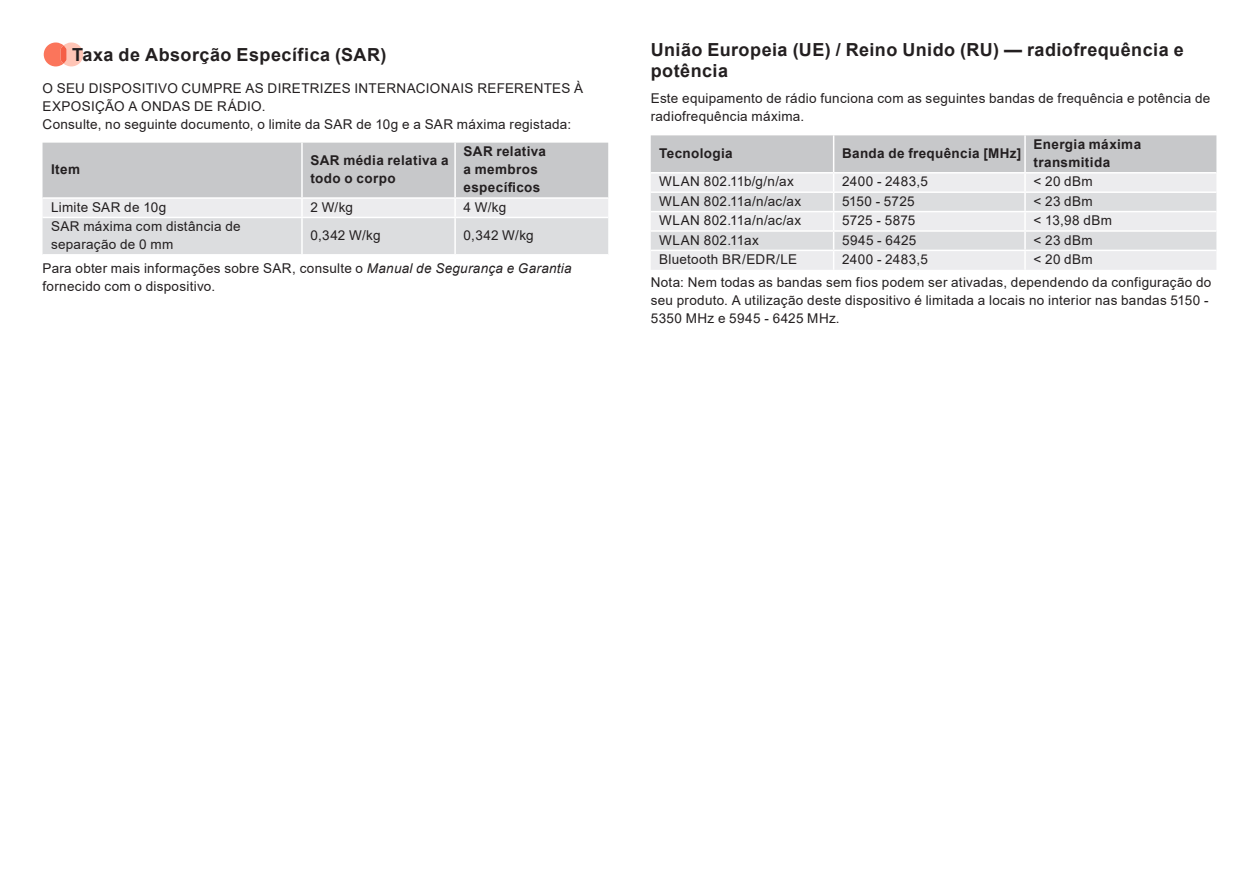
<style>
.page{position:relative;width:1259px;height:893px;background:#fff}
.page>*{position:absolute;margin:0;border:0;box-sizing:border-box;transform-origin:0 0}
.title_addtional_info{font:700 18px/21.6px "Arial";letter-spacing:.025em;color:#231f20}
.body_addtional_info{font:13.5px/18px "Arial";letter-spacing:.02em;color:#231f20}
.table_info{font:13.5px/18px "Arial";letter-spacing:.025em;color:#231f20}
.table_info-2{font:700 13.5px/18px "Arial";letter-spacing:.025em;color:#231f20}
.s1{font-style:italic}
</style>
<div class="page">
<svg style="left:44px;top:43px;width:39px;height:23px"></svg>
<svg style="left:43px;top:143px;width:565px;height:111px;background:#d4d5d7"></svg>
<hr style="left:43px;top:217px;width:259px;height:1px;background:#fff">
<hr style="left:302px;top:217px;width:153px;height:1px;background:#fff">
<hr style="left:301px;top:218px;width:2px;height:36px;background:#fff">
<hr style="left:455px;top:217px;width:153px;height:1px;background:#fff">
<hr style="left:454px;top:218px;width:2px;height:36px;background:#fff">
<hr style="left:43px;top:197px;width:259px;height:2px;background:#fff">
<hr style="left:302px;top:197px;width:153px;height:2px;background:#fff">
<hr style="left:455px;top:197px;width:153px;height:2px;background:#fff">
<svg style="left:651px;top:135px;width:565px;height:135px;background:#dedfe1"></svg>
<p class="title_addtional_info" style="left:72px;top:44px;width:315px">Taxa de Absorção Específica (SAR)</p>
<p class="body_addtional_info" style="left:43px;top:79px;width:542px">O SEU DISPOSITIVO CUMPRE AS DIRETRIZES INTERNACIONAIS REFERENTES À<br>EXPOSIÇÃO A ONDAS DE RÁDIO.</p>
<p class="body_addtional_info" style="left:43px;top:115px;width:530px">Consulte, no seguinte documento, o limite da SAR de 10g e a SAR máxima registada:</p>
<p class="table_info-2" style="left:51px;top:161px;width:31px">Item</p>
<p class="table_info-2" style="left:310px;top:152px;width:140px">SAR média relativa a todo o corpo</p>
<p class="table_info-2" style="left:463px;top:143px;width:84px">SAR relativa a membros específicos</p>
<p class="table_info" style="left:51px;top:198px;width:117px">Limite SAR de 10g</p>
<p class="table_info" style="left:310px;top:198px;width:44px">2 W/kg</p>
<p class="table_info" style="left:463px;top:198px;width:44px">4 W/kg</p>
<p class="table_info" style="left:51px;top:217px;width:191px">SAR máxima com distância de separação de 0 mm</p>
<p class="table_info" style="left:310px;top:226px;width:72px">0,342 W/kg</p>
<p class="table_info" style="left:463px;top:226px;width:72px">0,342 W/kg</p>
<p class="body_addtional_info" style="left:43px;top:259px;width:530px">Para obter mais informações sobre SAR, consulte o <span class="s1">Manual de Segurança e Garantia </span>fornecido com o dispositivo.</p>
<p class="title_addtional_info" style="left:651px;top:39px;width:534px">União Europeia (UE) / Reino Unido (RU) — radiofrequência e potência</p>
<p class="body_addtional_info" style="left:651px;top:90px;width:561px">Este equipamento de rádio funciona com as seguintes bandas de frequência e potência de radiofrequência máxima.</p>
<p class="table_info-2" style="left:659px;top:144px;width:75px">Tecnologia</p>
<p class="table_info-2" style="left:842px;top:144px;width:181px">Banda de frequência [MHz]</p>
<p class="table_info-2" style="left:1033px;top:135px;width:109px">Energia máxima transmitida</p>
<p class="table_info" style="left:659px;top:173px;width:136px">WLAN 802.11b/g/n/ax</p>
<p class="table_info" style="left:842px;top:173px;width:87px">2400 - 2483,5</p>
<p class="table_info" style="left:1033px;top:173px;width:61px">&lt; 20 dBm</p>
<p class="table_info" style="left:659px;top:192px;width:143px">WLAN 802.11a/n/ac/ax</p>
<p class="table_info" style="left:842px;top:192px;width:74px">5150 - 5725</p>
<p class="table_info" style="left:1033px;top:192px;width:61px">&lt; 23 dBm</p>
<p class="table_info" style="left:659px;top:211px;width:143px">WLAN 802.11a/n/ac/ax</p>
<p class="table_info" style="left:842px;top:211px;width:75px">5725 - 5875</p>
<p class="table_info" style="left:1033px;top:211px;width:80px">&lt; 13,98 dBm</p>
<p class="table_info" style="left:659px;top:231px;width:101px">WLAN 802.11ax</p>
<p class="table_info" style="left:842px;top:231px;width:76px">5945 - 6425</p>
<p class="table_info" style="left:1033px;top:231px;width:61px">&lt; 23 dBm</p>
<p class="table_info" style="left:659px;top:250px;width:140px">Bluetooth BR/EDR/LE</p>
<p class="table_info" style="left:842px;top:250px;width:87px">2400 - 2483,5</p>
<p class="table_info" style="left:1033px;top:250px;width:61px">&lt; 20 dBm</p>
<p class="body_addtional_info" style="left:651px;top:274px;width:562px">Nota: Nem todas as bandas sem fios podem ser ativadas, dependendo da configuração do seu produto. A utilização deste dispositivo é limitada a locais no interior nas bandas 5150 -<br>5350 MHz e 5945 - 6425 MHz.</p>
</div>
